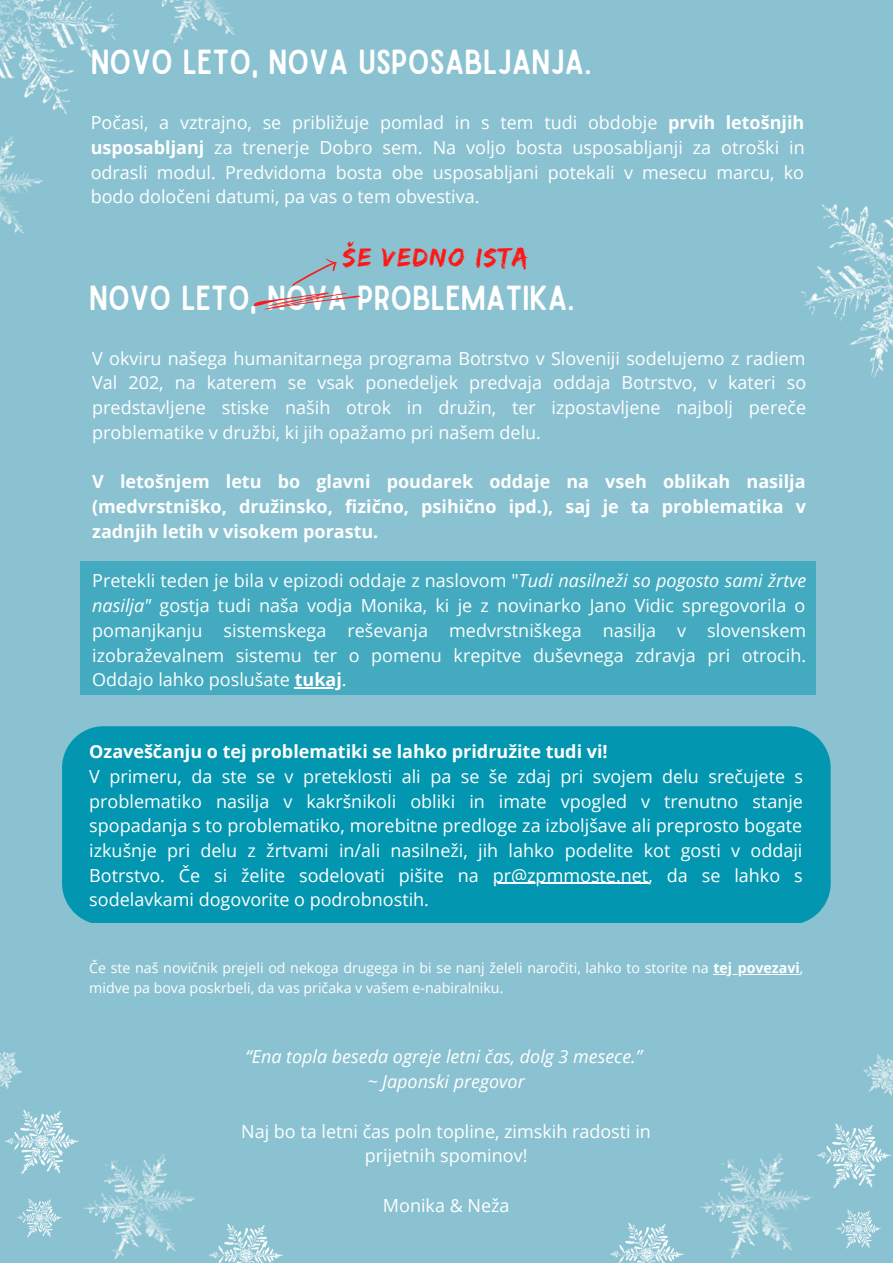
<style>
.page{position:relative;width:893px;height:1264px;background:#fff}
.page>*{position:absolute;margin:0;border:0;box-sizing:border-box;transform-origin:0 0}
.t1{font:33.3px "Sailors";color:#fff}
.t2{font:27px "Edo";letter-spacing:.065em;color:#ff1616}
.t3{font:18px/24.8px "Open Sans";color:#fff;text-align:justify}
.t4{font:700 18px/24.8px "Open Sans";color:#fff;text-align:justify}
.t5{font:italic 18px/24.8px "Open Sans";color:#fff;text-align:center}
.t6{font:14.25px/19.5px "Open Sans";color:#fff}
.s1{font-weight:700}
.s2{font-style:italic}
</style>
<div class="page">
<div style="left:0;top:0;width:892px;height:1262px;background:#8ac2d1"></div>
<div style="left:80px;top:561px;width:735px;height:134px;background:#43aabf"></div>
<svg style="left:254px;top:258px;width:107px;height:51px"></svg>
<hr style="left:295px;top:687px;width:47px;height:1px;background:#fff">
<div style="left:62px;top:726px;width:768px;height:196px;background:#0396b0"></div>
<hr style="left:492px;top:882px;width:156px;height:2px;background:#fff">
<img style="left:0;top:178px;width:43px;height:56px">
<img style="left:610px;top:1222px;width:68px;height:40px">
<img style="left:833px;top:1187px;width:48px;height:62px">
<img style="left:678px;top:1153px;width:134px;height:106px">
<img style="left:817px;top:1123px;width:71px;height:64px">
<img style="left:846px;top:1054px;width:46px;height:102px">
<img style="left:0;top:0;width:118px;height:178px">
<img style="left:161px;top:0;width:74px;height:43px">
<img style="left:210px;top:1223px;width:73px;height:39px">
<img style="left:17px;top:1198px;width:45px;height:40px">
<img style="left:84px;top:1154px;width:111px;height:106px">
<img style="left:21px;top:1140px;width:58px;height:33px">
<img style="left:0;top:1051px;width:78px;height:99px">
<hr style="left:713px;top:974px;width:86px;height:1px;background:#fff">
<img style="left:800px;top:204px;width:92px;height:174px">
<h1 class="t1" style="left:91px;top:50px;width:502px">NOVO LETO, NOVA USPOSABLJANJA.</h1>
<p class="t3" style="left:91px;top:110px;width:715px">Počasi, a vztrajno, se približuje pomlad in s tem tudi obdobje <span class="s1">prvih letošnjih usposabljanj</span> za trenerje Dobro sem. Na voljo bosta usposabljanji za otroški in odrasli modul. Predvidoma bosta obe usposabljani potekali v mesecu marcu, ko bodo določeni datumi, pa vas o tem obvestiva.</p>
<h2 class="t2" style="left:343px;top:242px;width:187px">ŠE VEDNO ISTA</h2>
<h1 class="t1" style="left:89px;top:285px;width:487px">NOVO LETO, NOVA PROBLEMATIKA.</h1>
<p class="t3" style="left:92px;top:345px;width:715px">V okviru našega humanitarnega programa Botrstvo v Sloveniji sodelujemo z radiem Val 202, na katerem se vsak ponedeljek predvaja oddaja Botrstvo, v kateri so predstavljene stiske naših otrok in družin, ter izpostavljene najbolj pereče problematike v družbi, ki jih opažamo pri našem delu.</p>
<p class="t4" style="left:92px;top:469px;width:715px">V letošnjem letu bo glavni poudarek oddaje na vseh oblikah nasilja (medvrstniško, družinsko, fizično, psihično ipd.), saj je ta problematika v zadnjih letih v visokem porastu.</p>
<p class="t3" style="left:92px;top:568px;width:715px">Pretekli teden je bila v epizodi oddaje z naslovom "<span class="s2">Tudi nasilneži so pogosto sami žrtve nasilja"</span> gostja tudi naša vodja Monika, ki je z novinarko Jano Vidic spregovorila o pomanjkanju sistemskega reševanja medvrstniškega nasilja v slovenskem izobraževalnem sistemu ter o pomenu krepitve duševnega zdravja pri otrocih.<br>Oddajo lahko poslušate <span class="s1">tukaj</span>.</p>
<p class="t4" style="left:89px;top:738px;width:520px">Ozaveščanju o tej problematiki se lahko pridružite tudi vi!</p>
<p class="t3" style="left:89px;top:763px;width:715px">V primeru, da ste se v preteklosti ali pa se še zdaj pri svojem delu srečujete s problematiko nasilja v kakršnikoli obliki in imate vpogled v trenutno stanje spopadanja s to problematiko, morebitne predloge za izboljšave ali preprosto bogate izkušnje pri delu z žrtvami in/ali nasilneži, jih lahko podelite kot gosti v oddaji Botrstvo. Če si želite sodelovati pišite na pr@zpmmoste.net, da se lahko s sodelavkami dogovorite o podrobnostih.</p>
<p class="t6" style="left:89px;top:958px;width:715px">Če ste naš novičnik prejeli od nekoga drugega in bi se nanj želeli naročiti, lahko to storite na <span class="s1">tej povezavi</span>, midve pa bova poskrbeli, da vas pričaka v vašem e-nabiralniku.</p>
<p class="t5" style="left:245px;top:1044px;width:398px">“Ena topla beseda ogreje letni čas, dolg 3 mesece.” ~ Japonski pregovor</p>
<p class="t3" style="left:241px;top:1118px;width:411px;text-align:center">Naj bo ta letni čas poln topline, zimskih radosti in prijetnih spominov!</p>
<p class="t3" style="left:383px;top:1192px;width:128px">Monika &amp; Neža</p>
</div>
